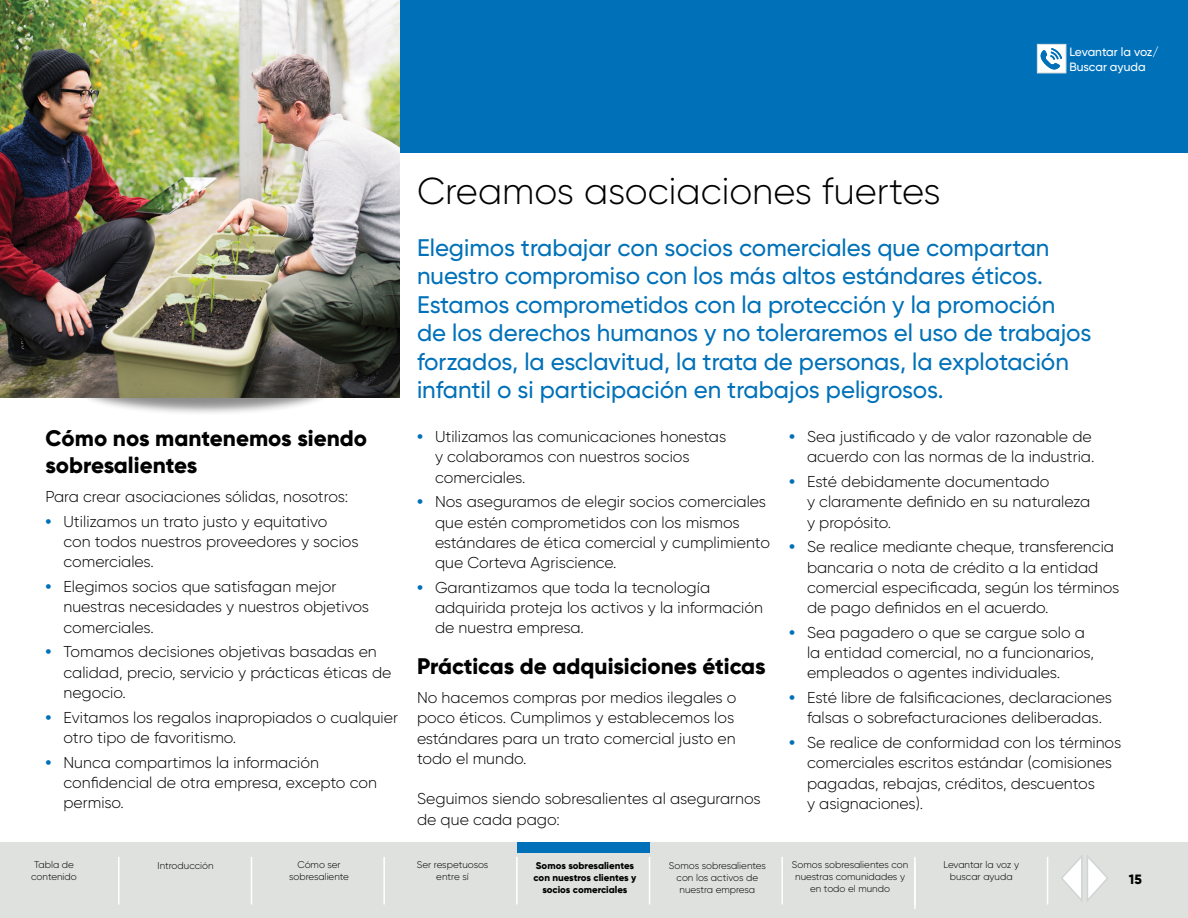
<style>
.page{position:relative;width:1188px;height:918px;background:#fff}
.page>*{position:absolute;margin:0;border:0;box-sizing:border-box;transform-origin:0 0}
.ch_ttl{font:300 37.5px "Gilroy";color:#000}
.op_tx_blue{font:500 24px/28.5px "Gilroy";color:#0071b9}
.ha{font:800 22.5px/27px "Gilroy";color:#000}
.blue_bullet{font:300 15.75px/20.2px "Gilroy";color:#000}
.tx{font:300 15.75px/20.2px "Gilroy";color:#000}
.tx2{font:300 15.75px/20.2px "Gilroy";color:#000}
.t1{font:800 13.5px "Gilroy";color:#000}
.t2{font:500 12px "Gilroy";letter-spacing:-.02em;color:#fff}
.t3{font:500 12px "Gilroy";color:#fff}
.t4{font:300 9.75px/12px "Gilroy";color:#000;text-align:center}
.t5{font:800 9.75px/12px "Gilroy";color:#000;text-align:center}
.s1{font-weight:800;color:#0071b9}
</style>
<div class="page">
<div style="left:0;top:842px;width:1188px;height:76px;background:#dfe1df"></div>
<hr style="left:118px;top:857px;width:2px;height:47px;background:#fff">
<hr style="left:914px;top:857px;width:2px;height:47px;background:#fff">
<hr style="left:781px;top:857px;width:2px;height:47px;background:#fff">
<hr style="left:649px;top:857px;width:1px;height:47px;background:#fff">
<hr style="left:516px;top:857px;width:2px;height:47px;background:#fff">
<hr style="left:383px;top:857px;width:2px;height:47px;background:#fff">
<hr style="left:251px;top:857px;width:1px;height:47px;background:#fff">
<hr style="left:1047px;top:857px;width:1px;height:47px;background:#fff">
<svg style="left:1061px;top:855px;width:47px;height:46px"></svg>
<div style="left:0;top:0;width:1188px;height:153px;background:#0071b9"></div>
<div style="left:75px;top:358px;width:260px;height:58px;background:#000;opacity:.45"></div>
<img style="left:0;top:0;width:400px;height:397px">
<div style="left:518px;top:842px;width:132px;height:11px;background:#0071b9"></div>
<hr style="left:914px;top:861px;width:2px;height:48px;background:#fff">
<div style="left:1037px;top:44px;width:29px;height:29px;background:#fff;border:1px solid #dfe1df"></div>
<svg style="left:1041px;top:48px;width:21px;height:21px"></svg>
<p class="ch_ttl" style="left:417px;top:168px;width:525px">Creamos asociaciones fuertes</p>
<p class="t2" style="left:1069px;top:44px;width:91px">Levantar la voz/</p>
<p class="t3" style="left:1069px;top:59px;width:78px">Buscar ayuda</p>
<p class="ha" style="left:45px;top:424px;width:323px">Cómo nos mantenemos siendo sobresalientes</p>
<p class="tx" style="left:45px;top:486px;width:304px">Para crear asociaciones sólidas, nosotros:</p>
<p class="blue_bullet" style="left:63px;top:511px;width:297px;text-indent:-18px"><span class="s1">•</span> Utilizamos un trato justo y equitativo con todos nuestros proveedores y socios comerciales.</p>
<p class="blue_bullet" style="left:63px;top:576px;width:307px;text-indent:-18px"><span class="s1">•</span> Elegimos socios que satisfagan mejor nuestras necesidades y nuestros objetivos comerciales.</p>
<p class="blue_bullet" style="left:63px;top:642px;width:330px;text-indent:-18px"><span class="s1">•</span> Tomamos decisiones objetivas basadas en calidad, precio, servicio y prácticas éticas de negocio.</p>
<p class="blue_bullet" style="left:63px;top:707px;width:336px;text-indent:-18px"><span class="s1">•</span> Evitamos los regalos inapropiados o cualquier otro tipo de favoritismo.</p>
<p class="blue_bullet" style="left:63px;top:752px;width:315px;text-indent:-18px"><span class="s1">•</span> Nunca compartimos la información confidencial de otra empresa, excepto con permiso.</p>
<p class="op_tx_blue" style="left:417px;top:233px;width:676px">Elegimos trabajar con socios comerciales que compartan nuestro compromiso con los más altos estándares éticos.<br>Estamos comprometidos con la protección y la promoción<br>de los derechos humanos y no toleraremos el uso de trabajos forzados, la esclavitud, la trata de personas, la explotación infantil o si participación en trabajos peligrosos.</p>
<p class="blue_bullet" style="left:435px;top:426px;width:293px;text-indent:-18px"><span class="s1">•</span> Utilizamos las comunicaciones honestas y colaboramos con nuestros socios comerciales.</p>
<p class="blue_bullet" style="left:435px;top:492px;width:337px;text-indent:-18px"><span class="s1">•</span> Nos aseguramos de elegir socios comerciales que estén comprometidos con los mismos estándares de ética comercial y cumplimiento que Corteva Agriscience.</p>
<p class="blue_bullet" style="left:435px;top:577px;width:330px;text-indent:-18px"><span class="s1">•</span> Garantizamos que toda la tecnología adquirida proteja los activos y la información de nuestra empresa.</p>
<p class="ha" style="left:417px;top:652px;width:350px">Prácticas de adquisiciones éticas</p>
<p class="tx" style="left:417px;top:687px;width:321px">No hacemos compras por medios ilegales o poco éticos. Cumplimos y establecemos los estándares para un trato comercial justo en todo el mundo.</p>
<p class="tx2" style="left:417px;top:789px;width:345px">Seguimos siendo sobresalientes al asegurarnos de que cada pago:</p>
<p class="blue_bullet" style="left:789px;top:426px;width:307px;text-align:right"><span class="s1">•</span> Sea justificado y de valor razonable de acuerdo con las normas de la industria.</p>
<p class="blue_bullet" style="left:807px;top:471px;width:285px;text-indent:-18px"><span class="s1">•</span> Esté debidamente documentado<br>y claramente definido en su naturaleza y propósito.</p>
<p class="blue_bullet" style="left:807px;top:537px;width:314px;text-indent:-18px"><span class="s1">•</span> Se realice mediante cheque, transferencia bancaria o nota de crédito a la entidad comercial especificada, según los términos de pago definidos en el acuerdo.</p>
<p class="blue_bullet" style="left:807px;top:622px;width:289px;text-indent:-18px"><span class="s1">•</span> Sea pagadero o que se cargue solo a la entidad comercial, no a funcionarios, empleados o agentes individuales.</p>
<p class="blue_bullet" style="left:789px;top:687px;width:324px;text-align:center"><span class="s1">•</span> Esté libre de falsificaciones, declaraciones falsas o sobrefacturaciones deliberadas.</p>
<p class="blue_bullet" style="left:807px;top:732px;width:316px;text-indent:-18px"><span class="s1">•</span> Se realice de conformidad con los términos comerciales escritos estándar (comisiones pagadas, rebajas, créditos, descuentos<br>y asignaciones).</p>
<p class="t4" style="left:31px;top:859px;width:47px">Tabla de contenido</p>
<p class="t4" style="left:289px;top:859px;width:61px">Cómo ser sobresaliente</p>
<p class="t4" style="left:943px;top:859px;width:77px">Levantar la voz y buscar ayuda</p>
<p class="t4" style="left:417px;top:859px;width:73px">Ser respetuosos entre sí</p>
<p class="t5" style="left:534px;top:859px;width:104px">Somos sobresalientes con nuestros clientes y socios comerciales</p>
<p class="t4" style="left:669px;top:859px;width:99px">Somos sobresalientes con los activos de nuestra empresa</p>
<p class="t4" style="left:792px;top:859px;width:118px">Somos sobresalientes con nuestras comunidades y en todo el mundo</p>
<p class="t4" style="left:157px;top:859px;width:58px">Introducción</p>
<p class="t1" style="left:1129px;top:871px;width:14px">15</p>
</div>
